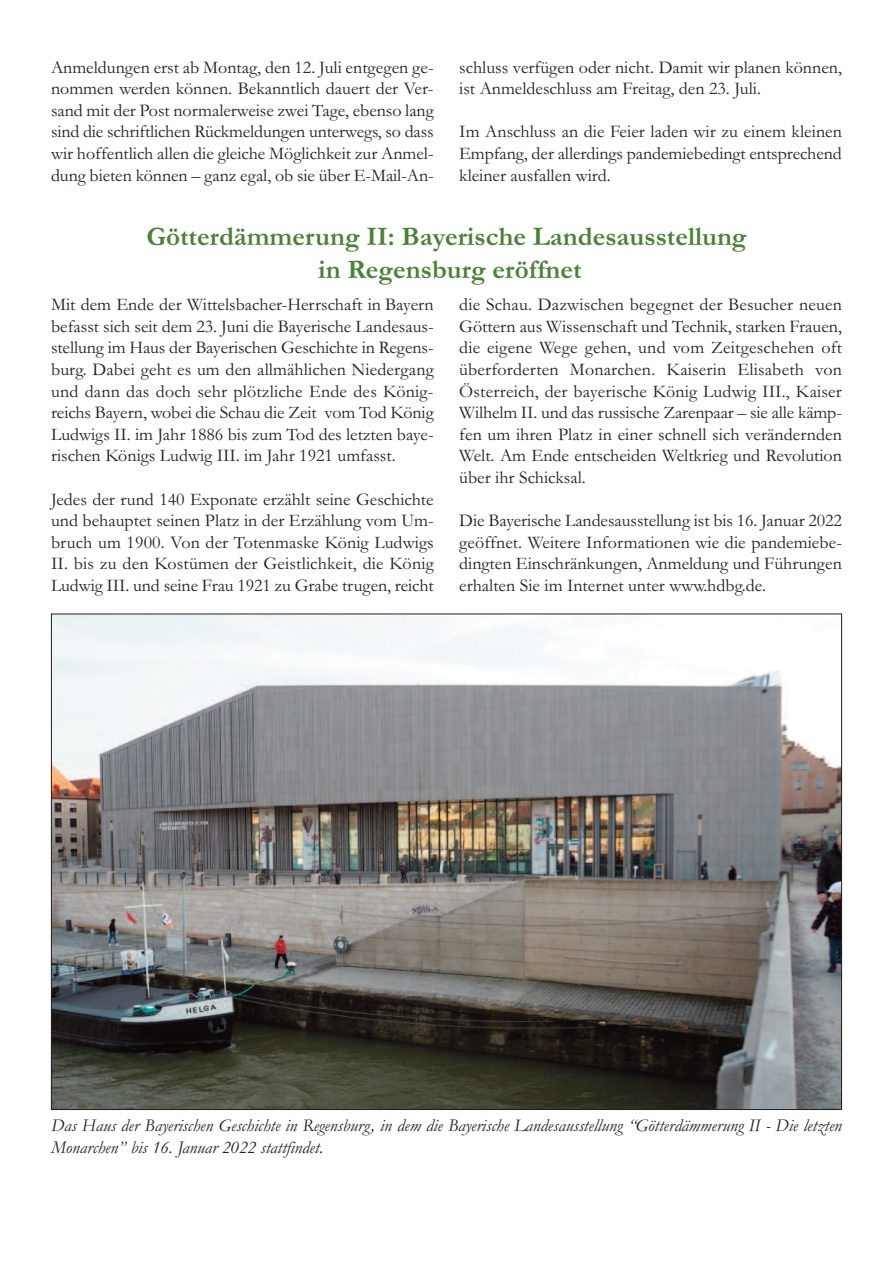
<style>
.page{position:relative;width:893px;height:1263px;background:#fff}
.page>*{position:absolute;margin:0;border:0;box-sizing:border-box;transform-origin:0 0}
.t1{font:700 27px/32.4px "Garamond";color:#488235;text-align:center}
.t2{font:18px/21.6px "Garamond";color:#231f20;text-align:justify}
.t3{font:italic 18px/21.6px "Garamond";color:#231f20}
</style>
<div class="page">
<img style="left:53px;top:616px;width:787px;height:492px">
<p class="t2" style="left:51px;top:56px;width:384px">Anmeldungen erst ab Montag, den 12. Juli entgegen ge&shy;nommen werden können. Bekanntlich dauert der Ver&shy;sand mit der Post normalerweise zwei Tage, ebenso lang sind die schriftlichen Rückmeldungen unterwegs, so dass wir hoffentlich allen die gleiche Möglichkeit zur Anmel&shy;dung bieten können – ganz egal, ob sie über E-Mail-An-</p>
<p class="t2" style="left:459px;top:56px;width:384px">schluss verfügen oder nicht. Damit wir planen können, ist Anmeldeschluss am Freitag, den 23. Juli.</p>
<p class="t2" style="left:459px;top:120px;width:384px">Im Anschluss an die Feier laden wir zu einem kleinen Empfang, der allerdings pandemiebedingt entsprechend kleiner ausfallen wird.</p>
<h1 class="t1" style="left:146px;top:220px;width:602px">Götterdämmerung II: Bayerische Landesausstellung in Regensburg eröffnet</h1>
<p class="t2" style="left:51px;top:293px;width:384px">Mit dem Ende der Wittelsbacher-Herrschaft in Bayern befasst sich seit dem 23. Juni die Bayerische Landesaus&shy;stellung im Haus der Bayerischen Geschichte in Regens&shy;burg. Dabei geht es um den allmählichen Niedergang und dann das doch sehr plötzliche Ende des König&shy;reichs Bayern, wobei die Schau die Zeit vom Tod König Ludwigs II. im Jahr 1886 bis zum Tod des letzten baye&shy;rischen Königs Ludwig III. im Jahr 1921 umfasst.</p>
<p class="t2" style="left:51px;top:488px;width:384px">Jedes der rund 140 Exponate erzählt seine Geschichte und behauptet seinen Platz in der Erzählung vom Um&shy;bruch um 1900. Von der Totenmaske König Ludwigs II. bis zu den Kostümen der Geistlichkeit, die König Ludwig III. und seine Frau 1921 zu Grabe trugen, reicht</p>
<p class="t2" style="left:459px;top:293px;width:384px">die Schau. Dazwischen begegnet der Besucher neuen Göttern aus Wissenschaft und Technik, starken Frauen, die eigene Wege gehen, und vom Zeitgeschehen oft überforderten Monarchen. Kaiserin Elisabeth von Österreich, der bayerische König Ludwig III., Kaiser Wilhelm II. und das russische Zarenpaar – sie alle kämp&shy;fen um ihren Platz in einer schnell sich verändernden Welt. Am Ende entscheiden Weltkrieg und Revolution über ihr Schicksal.</p>
<p class="t2" style="left:459px;top:509px;width:384px">Die Bayerische Landesausstellung ist bis 16. Januar 2022 geöffnet. Weitere Informationen wie die pandemiebe&shy;dingten Einschränkungen, Anmeldung und Führungen erhalten Sie im Internet unter www.hdbg.de.</p>
<p class="t3" style="left:51px;top:1114px;width:792px">Das Haus der Bayerischen Geschichte in Regensburg, in dem die Bayerische Landesausstellung “Götterdämmerung II - Die letzten<br>Monarchen” bis 16. Januar 2022 stattfindet.</p>
</div>
